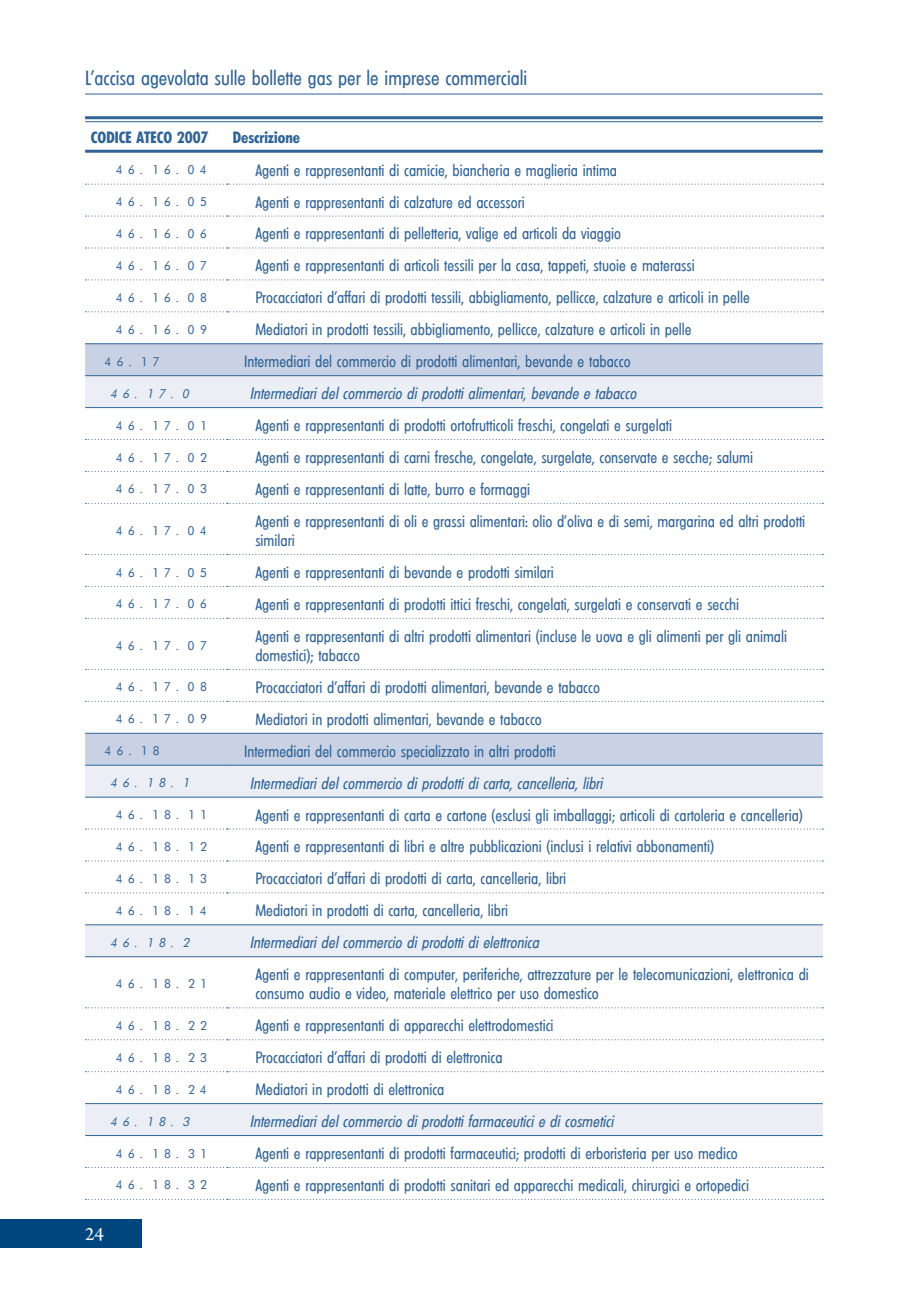
<style>
.page{position:relative;width:908px;height:1304px;background:#fff}
.page>*{position:absolute;margin:0;border:0;box-sizing:border-box;transform-origin:0 0}
.t1{font:condensed 20px "Limerick";color:#306397}
.t2{font:20px "Arno Pro";color:#fff}
.t3{font:condensed 16px/19.2px "Limerick";color:#306397}
.t4{font:italic condensed 16px "Limerick";color:#306397}
.t5{font:600 condensed 16px "Limerick";color:#306397}
.t6{font:12px "Futurist Fixed Width";color:#306397}
.t7{font:italic 12px "Futurist Fixed Width";color:#306397}
</style>
<div class="page">
<hr style="left:85px;top:94px;width:737px;height:1px;background:#306397">
<div style="left:0;top:1219px;width:142px;height:28px;background:#00467e"></div>
<div style="left:85px;top:344px;width:737px;height:31px;background:#c9d2e4"></div>
<svg style="left:85px;top:376px;width:737px;height:759px"></svg>
<svg style="left:85px;top:119px;width:142px;height:1px"></svg>
<svg style="left:227px;top:119px;width:595px;height:1px"></svg>
<hr style="left:85px;top:116px;width:142px;height:3px;background:#306397">
<hr style="left:85px;top:121px;width:142px;height:1px;background:#306397">
<hr style="left:227px;top:116px;width:595px;height:3px;background:#306397">
<hr style="left:227px;top:121px;width:595px;height:1px;background:#306397">
<hr style="left:85px;top:150px;width:142px;height:3px;background:#306397">
<hr style="left:227px;top:150px;width:595px;height:3px;background:#306397">
<svg style="left:86px;top:216px;width:737px;height:1px"></svg>
<svg style="left:86px;top:247px;width:737px;height:1px"></svg>
<svg style="left:86px;top:279px;width:737px;height:1px"></svg>
<svg style="left:86px;top:311px;width:737px;height:1px"></svg>
<svg style="left:86px;top:439px;width:737px;height:1px"></svg>
<svg style="left:86px;top:471px;width:737px;height:1px"></svg>
<svg style="left:86px;top:503px;width:737px;height:1px"></svg>
<svg style="left:86px;top:554px;width:737px;height:1px"></svg>
<svg style="left:86px;top:586px;width:737px;height:1px"></svg>
<svg style="left:86px;top:618px;width:737px;height:1px"></svg>
<svg style="left:86px;top:669px;width:737px;height:1px"></svg>
<svg style="left:86px;top:701px;width:737px;height:1px"></svg>
<svg style="left:86px;top:829px;width:737px;height:1px"></svg>
<svg style="left:86px;top:860px;width:737px;height:1px"></svg>
<svg style="left:86px;top:892px;width:737px;height:1px"></svg>
<svg style="left:86px;top:1007px;width:737px;height:1px"></svg>
<svg style="left:86px;top:1039px;width:737px;height:1px"></svg>
<svg style="left:86px;top:1071px;width:737px;height:1px"></svg>
<svg style="left:86px;top:1167px;width:737px;height:1px"></svg>
<svg style="left:86px;top:184px;width:737px;height:1px"></svg>
<hr style="left:85px;top:407px;width:142px;height:1px;background:#306397">
<hr style="left:227px;top:407px;width:595px;height:1px;background:#306397">
<hr style="left:85px;top:797px;width:142px;height:1px;background:#306397">
<hr style="left:227px;top:797px;width:595px;height:1px;background:#306397">
<hr style="left:85px;top:956px;width:142px;height:1px;background:#306397">
<hr style="left:227px;top:956px;width:595px;height:1px;background:#306397">
<hr style="left:85px;top:1135px;width:142px;height:1px;background:#306397">
<hr style="left:227px;top:1135px;width:595px;height:1px;background:#306397">
<hr style="left:85px;top:924px;width:142px;height:1px;background:#306397">
<hr style="left:227px;top:924px;width:595px;height:1px;background:#306397">
<hr style="left:85px;top:1103px;width:142px;height:1px;background:#306397">
<hr style="left:227px;top:1103px;width:595px;height:1px;background:#306397">
<hr style="left:85px;top:343px;width:142px;height:1px;background:#306397">
<hr style="left:227px;top:343px;width:595px;height:1px;background:#306397">
<hr style="left:85px;top:375px;width:142px;height:1px;background:#306397">
<hr style="left:227px;top:375px;width:595px;height:1px;background:#306397">
<hr style="left:85px;top:733px;width:142px;height:1px;background:#306397">
<hr style="left:227px;top:733px;width:595px;height:1px;background:#306397">
<hr style="left:85px;top:765px;width:142px;height:1px;background:#306397">
<hr style="left:227px;top:765px;width:595px;height:1px;background:#306397">
<svg style="left:86px;top:1199px;width:737px;height:1px"></svg>
<p class="t1" style="left:85px;top:66px;width:443px">L’accisa agevolata sulle bollette gas per le imprese commerciali</p>
<p class="t5" style="left:91px;top:128px;width:54px">CODICE ATECO</p>
<p class="t5" style="left:177px;top:128px;width:33px">2007</p>
<p class="t5" style="left:232px;top:128px;width:69px">Descrizione</p>
<p class="t6" style="left:113px;top:162px;width:97px">46.16.04</p>
<p class="t3" style="left:255px;top:161px;width:363px">Agenti e rappresentanti di camicie, biancheria e maglieria intima</p>
<p class="t6" style="left:113px;top:194px;width:97px">46.16.05</p>
<p class="t3" style="left:255px;top:193px;width:271px">Agenti e rappresentanti di calzature ed accessori</p>
<p class="t6" style="left:113px;top:226px;width:97px">46.16.06</p>
<p class="t3" style="left:255px;top:225px;width:367px">Agenti e rappresentanti di pelletteria, valige ed articoli da viaggio</p>
<p class="t6" style="left:113px;top:258px;width:97px">46.16.07</p>
<p class="t3" style="left:255px;top:257px;width:441px">Agenti e rappresentanti di articoli tessili per la casa, tappeti, stuoie e materassi</p>
<p class="t6" style="left:113px;top:290px;width:97px">46.16.08</p>
<p class="t3" style="left:255px;top:289px;width:495px">Procacciatori d’affari di prodotti tessili, abbigliamento, pellicce, calzature e articoli in pelle</p>
<p class="t6" style="left:113px;top:322px;width:97px">46.16.09</p>
<p class="t3" style="left:255px;top:320px;width:437px">Mediatori in prodotti tessili, abbigliamento, pellicce, calzature e articoli in pelle</p>
<p class="t6" style="left:102px;top:354px;width:62px">46.17</p>
<p class="t3" style="left:244px;top:352px;width:388px">Intermediari del commercio di prodotti alimentari, bevande e tabacco</p>
<p class="t7" style="left:108px;top:386px;width:88px">46.17.0</p>
<p class="t4" style="left:249px;top:384px;width:391px">Intermediari del commercio di prodotti alimentari, bevande e tabacco</p>
<p class="t6" style="left:113px;top:417px;width:97px">46.17.01</p>
<p class="t3" style="left:255px;top:416px;width:418px">Agenti e rappresentanti di prodotti ortofrutticoli freschi, congelati e surgelati</p>
<p class="t6" style="left:113px;top:449px;width:97px">46.17.02</p>
<p class="t3" style="left:255px;top:448px;width:499px">Agenti e rappresentanti di carni fresche, congelate, surgelate, conservate e secche; salumi</p>
<p class="t6" style="left:113px;top:481px;width:97px">46.17.03</p>
<p class="t3" style="left:255px;top:480px;width:276px">Agenti e rappresentanti di latte, burro e formaggi</p>
<p class="t6" style="left:113px;top:523px;width:97px">46.17.04</p>
<p class="t3" style="left:255px;top:512px;width:551px">Agenti e rappresentanti di oli e grassi alimentari: olio d’oliva e di semi, margarina ed altri prodotti similari</p>
<p class="t6" style="left:113px;top:564px;width:97px">46.17.05</p>
<p class="t3" style="left:255px;top:563px;width:300px">Agenti e rappresentanti di bevande e prodotti similari</p>
<p class="t6" style="left:113px;top:596px;width:97px">46.17.06</p>
<p class="t3" style="left:255px;top:595px;width:485px">Agenti e rappresentanti di prodotti ittici freschi, congelati, surgelati e conservati e secchi</p>
<p class="t6" style="left:113px;top:638px;width:97px">46.17.07</p>
<p class="t3" style="left:255px;top:627px;width:533px">Agenti e rappresentanti di altri prodotti alimentari (incluse le uova e gli alimenti per gli animali domestici); tabacco</p>
<p class="t6" style="left:113px;top:679px;width:97px">46.17.08</p>
<p class="t3" style="left:255px;top:678px;width:346px">Procacciatori d’affari di prodotti alimentari, bevande e tabacco</p>
<p class="t6" style="left:113px;top:711px;width:97px">46.17.09</p>
<p class="t3" style="left:255px;top:710px;width:288px">Mediatori in prodotti alimentari, bevande e tabacco</p>
<p class="t6" style="left:102px;top:743px;width:62px">46.18</p>
<p class="t3" style="left:244px;top:742px;width:313px">Intermediari del commercio specializzato in altri prodotti</p>
<p class="t7" style="left:108px;top:775px;width:88px">46.18.1</p>
<p class="t4" style="left:249px;top:774px;width:358px">Intermediari del commercio di prodotti di carta, cancelleria, libri</p>
<p class="t6" style="left:113px;top:807px;width:97px">46.18.11</p>
<p class="t3" style="left:255px;top:806px;width:548px">Agenti e rappresentanti di carta e cartone (esclusi gli imballaggi; articoli di cartoleria e cancelleria)</p>
<p class="t6" style="left:113px;top:839px;width:97px">46.18.12</p>
<p class="t3" style="left:255px;top:838px;width:460px">Agenti e rappresentanti di libri e altre pubblicazioni (inclusi i relativi abbonamenti)</p>
<p class="t6" style="left:113px;top:871px;width:97px">46.18.13</p>
<p class="t3" style="left:255px;top:870px;width:312px">Procacciatori d’affari di prodotti di carta, cancelleria, libri</p>
<p class="t6" style="left:113px;top:903px;width:97px">46.18.14</p>
<p class="t3" style="left:255px;top:902px;width:254px">Mediatori in prodotti di carta, cancelleria, libri</p>
<p class="t7" style="left:108px;top:935px;width:88px">46.18.2</p>
<p class="t4" style="left:249px;top:933px;width:294px">Intermediari del commercio di prodotti di elettronica</p>
<p class="t6" style="left:113px;top:976px;width:97px">46.18.21</p>
<p class="t3" style="left:255px;top:965px;width:555px">Agenti e rappresentanti di computer, periferiche, attrezzature per le telecomunicazioni, elettronica di consumo audio e video, materiale elettrico per uso domestico</p>
<p class="t6" style="left:113px;top:1018px;width:97px">46.18.22</p>
<p class="t3" style="left:255px;top:1016px;width:299px">Agenti e rappresentanti di apparecchi elettrodomestici</p>
<p class="t6" style="left:113px;top:1050px;width:97px">46.18.23</p>
<p class="t3" style="left:255px;top:1048px;width:248px">Procacciatori d’affari di prodotti di elettronica</p>
<p class="t6" style="left:113px;top:1082px;width:97px">46.18.24</p>
<p class="t3" style="left:255px;top:1080px;width:190px">Mediatori in prodotti di elettronica</p>
<p class="t7" style="left:108px;top:1113px;width:88px">46.18.3</p>
<p class="t4" style="left:249px;top:1112px;width:368px">Intermediari del commercio di prodotti farmaceutici e di cosmetici</p>
<p class="t6" style="left:113px;top:1145px;width:97px">46.18.31</p>
<p class="t3" style="left:255px;top:1144px;width:484px">Agenti e rappresentanti di prodotti farmaceutici; prodotti di erboristeria per uso medico</p>
<p class="t6" style="left:113px;top:1177px;width:97px">46.18.32</p>
<p class="t3" style="left:255px;top:1176px;width:495px">Agenti e rappresentanti di prodotti sanitari ed apparecchi medicali, chirurgici e ortopedici</p>
<p class="t2" style="left:85px;top:1222px;width:21px">24</p>
</div>
